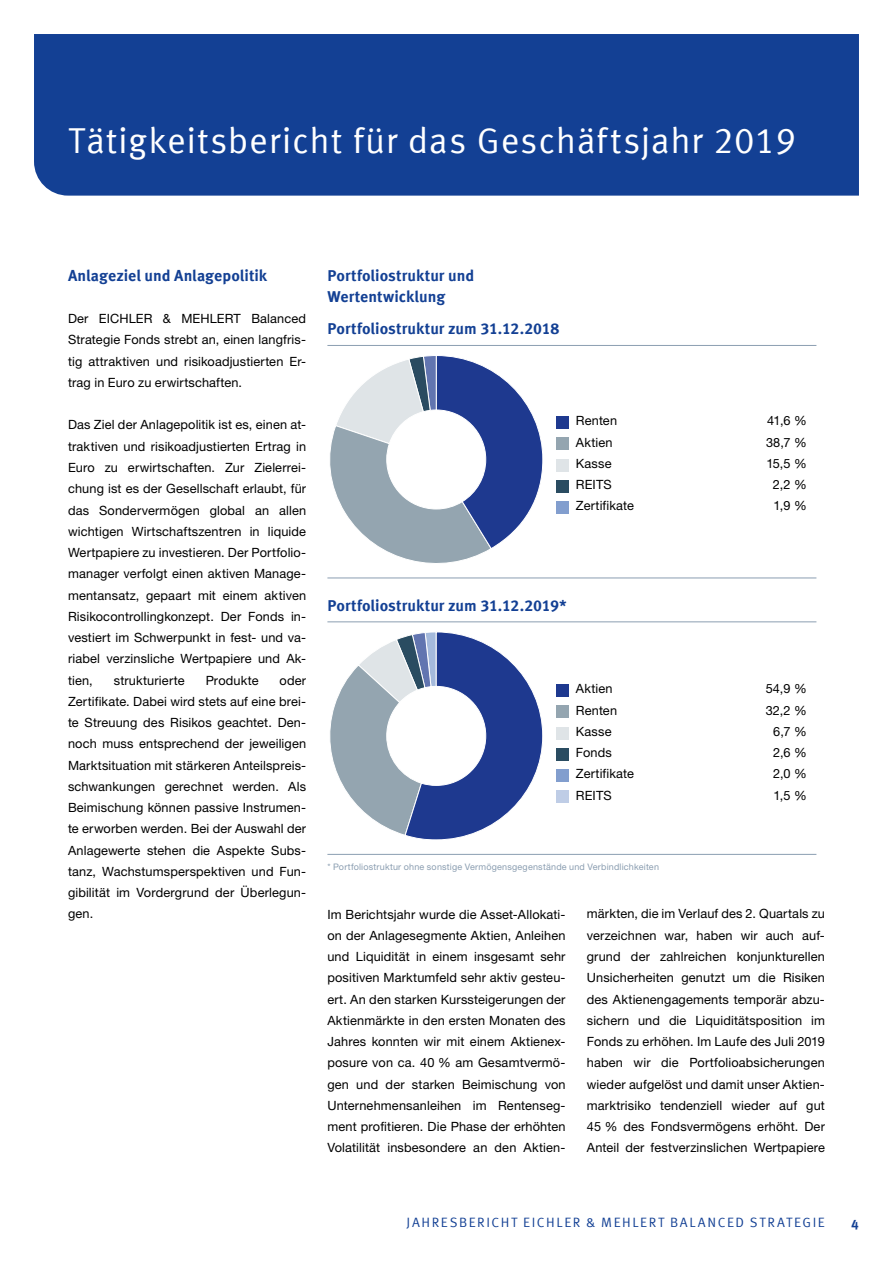
<style>
.page{position:relative;width:893px;height:1263px;background:#fff}
.page>*{position:absolute;margin:0;border:0;box-sizing:border-box;transform-origin:0 0}
.t1{font:36px "Meta Offc Pro Norm";letter-spacing:.02em;color:#fff}
.t2{font:700 15.75px/21.3px "Meta Offc Pro";color:#134094}
.t3{font:13.5px "Meta Offc Pro Norm";letter-spacing:.115em;color:#134094}
.t4{font:700 13.5px "Meta Offc Pro";color:#134094}
.t5{font:12.75px/21.3px "Helvetica Neue LTW1 G";letter-spacing:.01em;color:#000;text-align:justify}
.t6{font:9px "Helvetica Neue LTW1 G";letter-spacing:.025em;color:#8b9eb1}
</style>
<div class="page">
<div style="left:34px;top:34px;width:825px;height:162px;background:#134094"></div>
<hr style="left:327px;top:345px;width:489px;height:1px;background:#8b9eb1">
<hr style="left:327px;top:578px;width:489px;height:1px;background:#8b9eb1">
<div style="left:556px;top:416px;width:13px;height:13px;background:#1e398f"></div>
<div style="left:556px;top:437px;width:13px;height:13px;background:#94a5b0"></div>
<div style="left:556px;top:459px;width:13px;height:12px;background:#dfe4e7"></div>
<div style="left:556px;top:480px;width:13px;height:13px;background:#2a4c61"></div>
<div style="left:556px;top:501px;width:13px;height:13px;background:#829ece"></div>
<svg style="left:327px;top:355px;width:217px;height:223px"></svg>
<hr style="left:327px;top:621px;width:489px;height:1px;background:#8b9eb1">
<hr style="left:327px;top:854px;width:489px;height:1px;background:#8b9eb1">
<div style="left:556px;top:684px;width:13px;height:13px;background:#1e398f"></div>
<div style="left:556px;top:705px;width:13px;height:13px;background:#94a5b0"></div>
<div style="left:556px;top:727px;width:13px;height:12px;background:#dfe4e7"></div>
<div style="left:556px;top:748px;width:13px;height:12px;background:#2a4c61"></div>
<div style="left:556px;top:769px;width:13px;height:13px;background:#829ece"></div>
<div style="left:556px;top:790px;width:13px;height:13px;background:#bfcde6"></div>
<svg style="left:330px;top:632px;width:213px;height:208px"></svg>
<h1 class="t1" style="left:68px;top:113px;width:729px">Tätigkeitsbericht für das Geschäftsjahr 2019</h1>
<p class="t2" style="left:68px;top:264px;width:201px">Anlageziel und Anlagepolitik</p>
<p class="t5" style="left:68px;top:308px;width:240px">Der EICHLER &amp; MEHLERT Balanced Strategie Fonds strebt an, einen langfris&shy;tig attraktiven und risikoadjustierten Er&shy;trag in Euro zu erwirtschaften.</p>
<p class="t5" style="left:68px;top:414px;width:240px">Das Ziel der Anlagepolitik ist es, einen at&shy;traktiven und risikoadjustierten Ertrag in Euro zu erwirtschaften. Zur Zielerrei&shy;chung ist es der Gesellschaft erlaubt, für das Sondervermögen global an allen wichtigen Wirtschaftszentren in liquide Wertpapiere zu investieren. Der Portfolio&shy;manager verfolgt einen aktiven Manage&shy;mentansatz, gepaart mit einem aktiven Risikocontrollingkonzept. Der Fonds in&shy;vestiert im Schwerpunkt in fest- und va&shy;riabel verzinsliche Wertpapiere und Ak&shy;tien,</p>
<p class="t5" style="left:68px;top:669px;width:240px;text-indent:212px">oder Zertifikate. Dabei wird stets auf eine brei&shy;te Streuung des Risikos geachtet. Den&shy;noch muss entsprechend der jeweiligen Marktsituation mit stärkeren Anteilspreis&shy;schwankungen gerechnet werden. Als Beimischung können passive Instrumen&shy;te erworben werden. Bei der Auswahl der Anlagewerte stehen die Aspekte Subs&shy;tanz, Wachstumsperspektiven und Fun&shy;gibilität im Vordergrund der Überlegun&shy;gen.</p>
<p class="t5" style="left:114px;top:669px;width:72px">strukturierte</p>
<p class="t5" style="left:206px;top:669px;width:54px">Produkte</p>
<p class="t2" style="left:327px;top:264px;width:148px">Portfoliostruktur und<br>Wertentwicklung</p>
<p class="t2" style="left:327px;top:317px;width:234px">Portfoliostruktur zum 31.12.2018</p>
<p class="t5" style="left:576px;top:410px;width:43px">Renten</p>
<p class="t5" style="left:767px;top:410px;width:41px">41,6 %</p>
<p class="t5" style="left:576px;top:431px;width:38px">Aktien</p>
<p class="t5" style="left:766px;top:431px;width:42px">38,7 %</p>
<p class="t5" style="left:576px;top:453px;width:37px">Kasse</p>
<p class="t5" style="left:766px;top:453px;width:42px">15,5 %</p>
<p class="t5" style="left:576px;top:474px;width:37px">REITS</p>
<p class="t5" style="left:773px;top:474px;width:36px">2,2 %</p>
<p class="t5" style="left:576px;top:495px;width:60px">Zertifikate</p>
<p class="t5" style="left:773px;top:495px;width:35px">1,9 %</p>
<p class="t2" style="left:327px;top:594px;width:241px">Portfoliostruktur zum 31.12.2019*</p>
<p class="t5" style="left:576px;top:678px;width:38px">Aktien</p>
<p class="t5" style="left:766px;top:678px;width:43px">54,9 %</p>
<p class="t5" style="left:576px;top:699px;width:43px">Renten</p>
<p class="t5" style="left:766px;top:699px;width:43px">32,2 %</p>
<p class="t5" style="left:576px;top:720px;width:37px">Kasse</p>
<p class="t5" style="left:773px;top:720px;width:35px">6,7 %</p>
<p class="t5" style="left:576px;top:742px;width:38px">Fonds</p>
<p class="t5" style="left:773px;top:742px;width:35px">2,6 %</p>
<p class="t5" style="left:576px;top:763px;width:60px">Zertifikate</p>
<p class="t5" style="left:773px;top:763px;width:35px">2,0 %</p>
<p class="t5" style="left:576px;top:784px;width:37px">REITS</p>
<p class="t5" style="left:773px;top:784px;width:35px">1,5 %</p>
<p class="t6" style="left:327px;top:861px;width:333px">* Portfoliostruktur ohne sonstige Vermögensgegenstände und Verbindlichkeiten</p>
<p class="t5" style="left:327px;top:903px;width:240px">Im Berichtsjahr wurde die Asset-Allokati&shy;on der Anlagesegmente Aktien, Anleihen und Liquidität in einem insgesamt sehr positiven Marktumfeld sehr aktiv gesteu&shy;ert. An den starken Kurssteigerungen der Aktienmärkte in den ersten Monaten des Jahres konnten wir mit einem Aktienex&shy;posure von ca. 40 % am Gesamtvermö&shy;gen und der starken Beimischung von Unternehmensanleihen im Rentenseg&shy;ment profitieren. Die Phase der erhöhten Volatilität insbesondere an den Aktien-</p>
<p class="t5" style="left:587px;top:903px;width:240px">märkten, die im Verlauf des 2. Quartals zu verzeichnen war, haben wir auch auf&shy;grund der zahlreichen konjunkturellen Unsicherheiten genutzt um die Risiken des Aktienengagements temporär abzu&shy;sichern und die Liquiditätsposition im Fonds zu erhöhen. Im Laufe des Juli 2019 haben wir die Portfolioabsicherungen wieder aufgelöst und damit unser Aktien&shy;marktrisiko tendenziell wieder auf gut 45 % des Fondsvermögens erhöht. Der Anteil der festverzinslichen Wertpapiere</p>
<p class="t3" style="left:407px;top:1211px;width:283px">JAHRESBERICHT EICHLER &amp; MEHLERT Bala</p>
<p class="t3" style="left:707px;top:1211px;width:20px">nced</p>
<p class="t3" style="left:750px;top:1211px;width:19px">Strategie</p>
<p class="t4" style="left:851px;top:1214px;width:9px">4</p>
</div>
